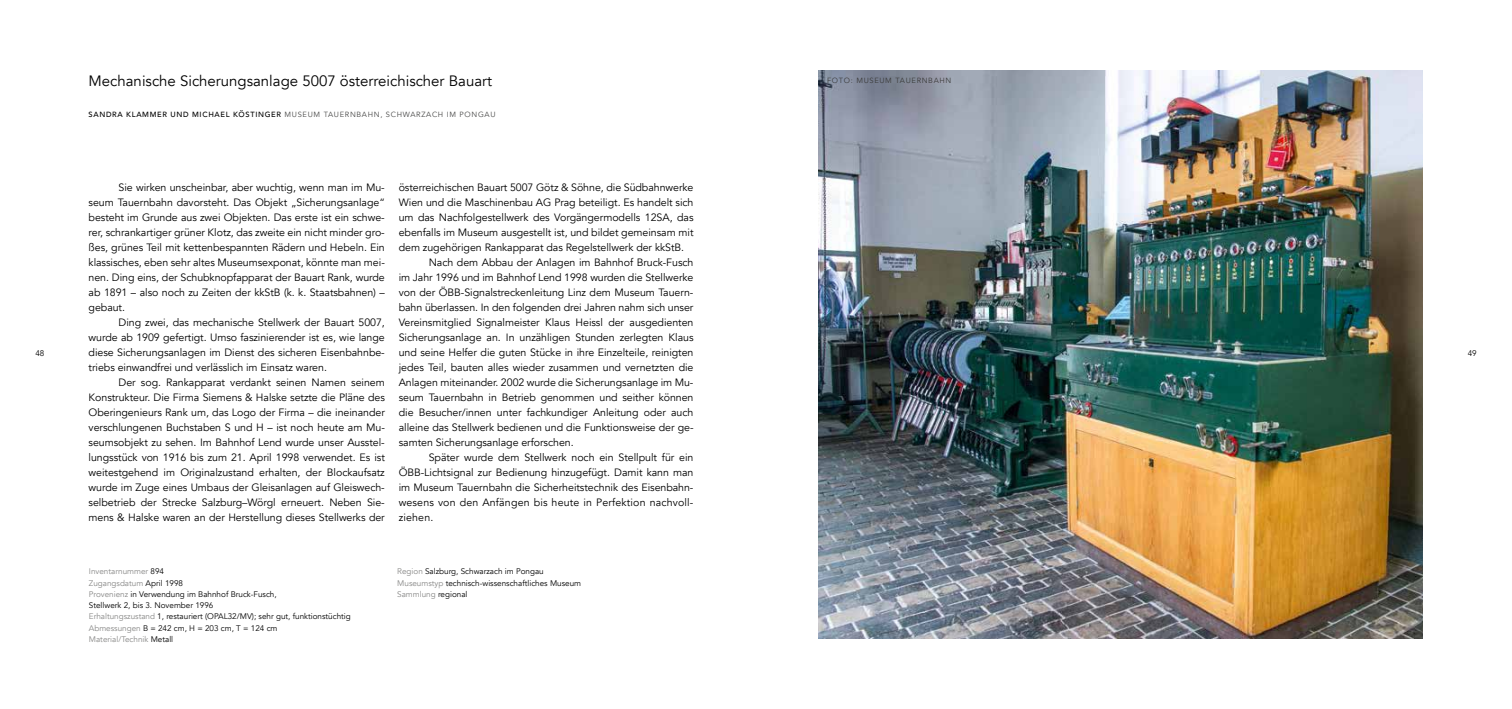
<style>
.page{position:relative;width:1512px;height:709px;background:#fff}
.page>*{position:absolute;margin:0;border:0;box-sizing:border-box;transform-origin:0 0}
.t1{font:15px "Avenir";color:#000}
.t2{font:10.62px/15px "Avenir";letter-spacing:-.005em;color:#000;text-align:justify}
.t3{font:10.62px "Avenir";letter-spacing:.015em;color:#000}
.t4{font:8.12px/11.2px "Avenir";color:#000}
.t5{font:7.5px "Avenir";letter-spacing:.09em;color:#494948}
.t6{font:7.5px "Avenir";letter-spacing:.09em;color:#3b3b3a}
.s1{font-weight:500;color:#000}
.s2{color:#878786}
</style>
<div class="page">
<img style="left:818px;top:71px;width:604px;height:567px">
<h1 class="t1" style="left:89px;top:72px;width:405px">Mechanische Sicherungsanlage 5007 österreichischer Bauart</h1>
<p class="t5" style="left:89px;top:110px;width:408px"><span class="s1">SANDRA KLAMMER UND MICHAEL KÖSTINGER</span> MUSEUM TAUERNBAHN, SCHWARZACH IM PONGAU</p>
<p class="t6" style="left:827px;top:76px;width:126px">FOTO: MUSEUM TAUERNBAHN</p>
<p class="t2" style="left:89px;top:180px;width:298px;text-indent:30px">Sie wirken unscheinbar, aber wuchtig, wenn man im Mu&shy;seum Tauernbahn davorsteht. Das Objekt „Sicherungsanlage“ besteht im Grunde aus zwei Objekten. Das erste ist ein schwe&shy;rer, schrankartiger grüner Klotz, das zweite ein nicht minder gro&shy;ßes, grünes Teil mit kettenbespannten Rädern und Hebeln. Ein klassisches, eben sehr altes Museumsexponat, könnte man mei&shy;nen. Ding eins, der Schubknopfapparat der Bauart Rank, wurde ab 1891 – also noch zu Zeiten der kkStB (k. k. Staatsbahnen) – gebaut.</p>
<p class="t2" style="left:89px;top:315px;width:298px;text-indent:30px">Ding zwei, das mechanische Stellwerk der Bauart 5007, wurde ab 1909 gefertigt. Umso faszinierender ist es, wie lange diese Sicherungsanlagen im Dienst des sicheren Eisenbahnbe&shy;triebs einwandfrei und verlässlich im Einsatz waren.</p>
<p class="t2" style="left:89px;top:375px;width:298px;text-indent:30px">Der sog. Rankapparat verdankt seinen Namen seinem Konstrukteur. Die Firma Siemens &amp; Halske setzte die Pläne des Oberingenieurs Rank um, das Logo der Firma – die ineinander verschlungenen Buchstaben S und H – ist noch heute am Mu&shy;seumsobjekt zu sehen. Im Bahnhof Lend wurde unser Ausstel&shy;lungsstück von 1916 bis zum 21. April 1998 verwendet. Es ist weitestgehend im Originalzustand erhalten, der Blockaufsatz wurde im Zuge eines Umbaus der Gleisanlagen auf Gleiswech&shy;selbetrieb der Strecke Salzburg–Wörgl erneuert. Neben Sie&shy;mens &amp; Halske waren an der Herstellung dieses Stellwerks der</p>
<p class="t2" style="left:399px;top:180px;width:296px">österreichischen Bauart 5007 Götz &amp; Söhne, die Südbahnwerke</p>
<p class="t2" style="left:399px;top:195px;width:296px">Wien und die Maschinenbau AG Prag beteiligt. Es handelt sich</p>
<p class="t2" style="left:399px;top:210px;width:296px">um das Nachfolgestellwerk des Vorgängermodells 12SA, das</p>
<p class="t2" style="left:399px;top:225px;width:296px">ebenfalls im Museum ausgestellt ist, und bildet gemeinsam mit</p>
<p class="t2" style="left:399px;top:240px;width:287px">dem zugehörigen Rankapparat das Regelstellwerk der kkStB.</p>
<p class="t2" style="left:429px;top:255px;width:266px">Nach dem Abbau der Anlagen im Bahnhof Bruck-Fusch</p>
<p class="t2" style="left:399px;top:270px;width:296px">im Jahr 1996 und im Bahnhof Lend 1998 wurden die Stellwerke</p>
<p class="t2" style="left:399px;top:285px;width:296px">von der ÖBB-Signalstreckenleitung Linz dem Museum Tauern-</p>
<p class="t2" style="left:399px;top:300px;width:296px">bahn überlassen. In den folgenden drei Jahren nahm sich unser</p>
<p class="t2" style="left:399px;top:315px;width:296px">Vereinsmitglied Signalmeister Klaus Heissl der ausgedienten</p>
<p class="t2" style="left:399px;top:330px;width:296px">Sicherungsanlage an. In unzähligen Stunden zerlegten Klaus</p>
<p class="t2" style="left:399px;top:345px;width:296px">und seine Helfer die guten Stücke in ihre Einzelteile, reinigten</p>
<p class="t2" style="left:399px;top:360px;width:296px">jedes Teil, bauten alles wieder zusammen und vernetzten die</p>
<p class="t2" style="left:399px;top:375px;width:296px">Anlagen miteinander. 2002 wurde die Sicherungsanlage im Mu-</p>
<p class="t2" style="left:399px;top:390px;width:296px">seum Tauernbahn in Betrieb genommen und seither können</p>
<p class="t2" style="left:399px;top:405px;width:296px">die Besucher/innen unter fachkundiger Anleitung oder auch</p>
<p class="t2" style="left:399px;top:420px;width:296px">alleine das Stellwerk bedienen und die Funktionsweise der ge-</p>
<p class="t2" style="left:399px;top:435px;width:176px">samten Sicherungsanlage erforschen.</p>
<p class="t2" style="left:429px;top:450px;width:266px">Später wurde dem Stellwerk noch ein Stellpult für ein</p>
<p class="t2" style="left:399px;top:465px;width:296px">ÖBB-Lichtsignal zur Bedienung hinzugefügt. Damit kann man</p>
<p class="t2" style="left:399px;top:480px;width:296px">im Museum Tauernbahn die Sicherheitstechnik des Eisenbahn-</p>
<p class="t3" style="left:399px;top:496px;width:296px">wesens von den Anfängen bis heute in Perfektion nachvoll-</p>
<p class="t2" style="left:399px;top:510px;width:36px">ziehen.</p>
<p class="t4" style="left:35px;top:348px;width:11px">48</p>
<p class="t4" style="left:1467px;top:348px;width:11px">49</p>
<p class="t4" style="left:89px;top:566px;width:263px"><span class="s2">Inventarnummer</span> 894<br><span class="s2">Zugangsdatum</span> April 1998<br><span class="s2">Provenienz</span> in Verwendung im Bahnhof Bruck-Fusch,<br>Stellwerk 2, bis 3. November 1996<br><span class="s2">Erhaltungszustand</span> 1, restauriert (OPAL32/MV); sehr gut, funktionstüchtig <span class="s2">Abmessungen</span> B = 242 cm, H = 203 cm, T = 124 cm<br><span class="s2">Material/Technik</span> Metall</p>
<p class="t4" style="left:397px;top:566px;width:185px"><span class="s2">Region</span> Salzburg, Schwarzach im Pongau<br><span class="s2">Museumstyp</span> technisch-wissenschaftliches Museum<br><span class="s2">Sammlung</span> regional</p>
</div>
